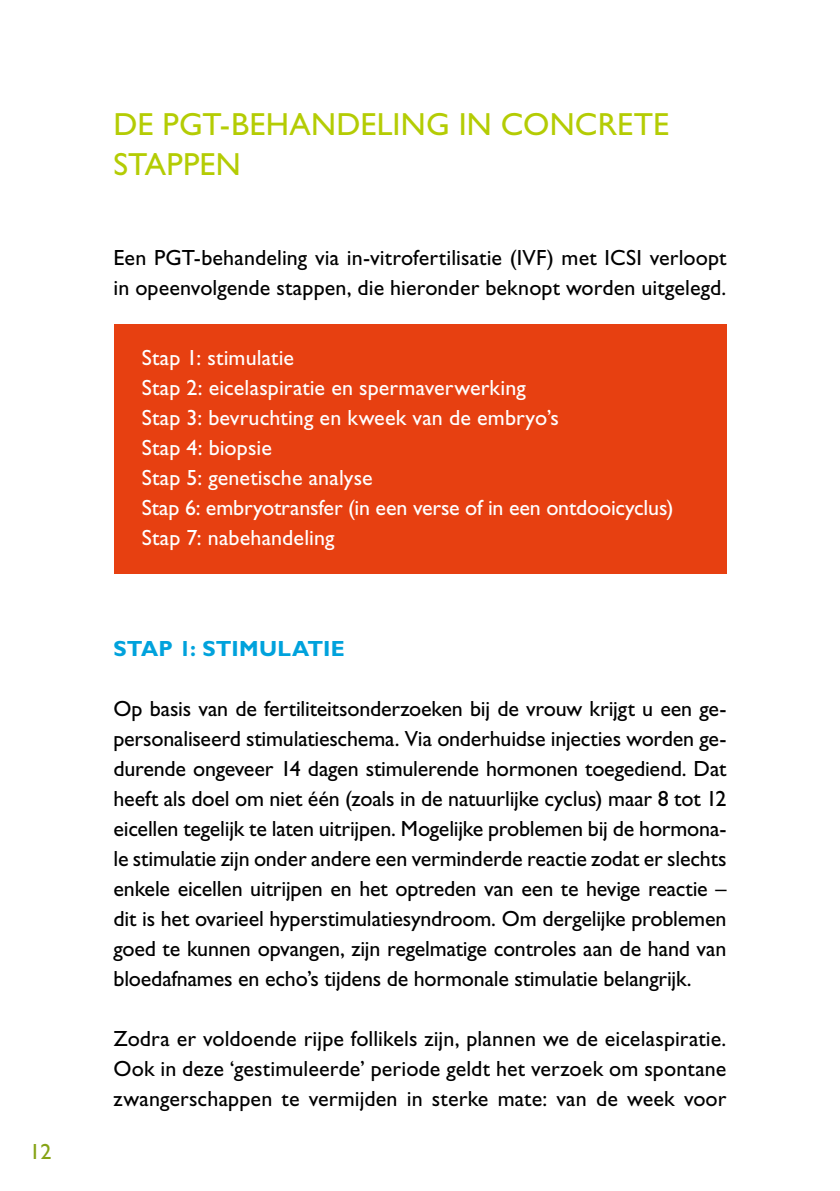
<style>
.page{position:relative;width:840px;height:1191px;background:#fff}
.page>*{position:absolute;margin:0;border:0;box-sizing:border-box;transform-origin:0 0}
.t1{font:32px/40px "Gill Sans Std";letter-spacing:.005em;color:#b4cc04}
.t2{font:22px/30px "Gill Sans Std";letter-spacing:.005em;color:#000;text-align:justify}
.t3{font:22px/30px "Gill Sans Std";letter-spacing:.005em;color:#fff}
.t4{font:700 22px "Gill Sans Std";letter-spacing:.005em;color:#00a2dc}
.t5{font:22px "Gill Sans Std";color:#86a315}
</style>
<div class="page">
<div style="left:113px;top:324px;width:613px;height:250px;background:#e74011"></div>
<p class="t5" style="left:29px;top:1138px;width:23px">12</p>
<h1 class="t1" style="left:113px;top:105px;width:556px">DE PGT-BEHANDELING IN CONCRETE<br>STAPPEN</h1>
<p class="t2" style="left:113px;top:243px;width:614px">Een PGT-behandeling via in-vitrofertilisatie (IVF) met ICSI verloopt in opeenvolgende stappen, die hieronder beknopt worden uitgelegd.</p>
<p class="t3" style="left:142px;top:343px;width:533px">Stap 1: stimulatie<br>Stap 2: eicelaspiratie en spermaverwerking<br>Stap 3: bevruchting en kweek van de embryo’s<br>Stap 4: biopsie<br>Stap 5: genetische analyse<br>Stap 6: embryotransfer (in een verse of in een ontdooicyclus)<br>Stap 7: nabehandeling</p>
<p class="t4" style="left:113px;top:635px;width:233px">STAP 1: STIMULATIE</p>
<p class="t2" style="left:113px;top:693px;width:614px">Op basis van de fertiliteitsonderzoeken bij de vrouw krijgt u een ge&shy;personaliseerd stimulatieschema. Via onderhuidse injecties worden ge&shy;durende ongeveer 14 dagen stimulerende hormonen toegediend. Dat heeft als doel om niet één (zoals in de natuurlijke cyclus) maar 8 tot 12 eicellen tegelijk te laten uitrijpen. Mogelijke problemen bij de hormona&shy;le stimulatie zijn onder andere een verminderde reactie zodat er slechts enkele eicellen uitrijpen en het optreden van een te hevige reactie – dit is het ovarieel hyperstimulatiesyndroom. Om dergelijke problemen goed te kunnen opvangen, zijn regelmatige controles aan de hand van bloedafnames en echo’s tijdens de hormonale stimulatie belangrijk.</p>
<p class="t2" style="left:113px;top:1023px;width:614px">Zodra er voldoende rijpe follikels zijn, plannen we de eicelaspiratie.<br>Ook in deze ‘gestimuleerde’ periode geldt het verzoek om spontane zwangerschappen te vermijden in sterke mate: van de week voor</p>
</div>
